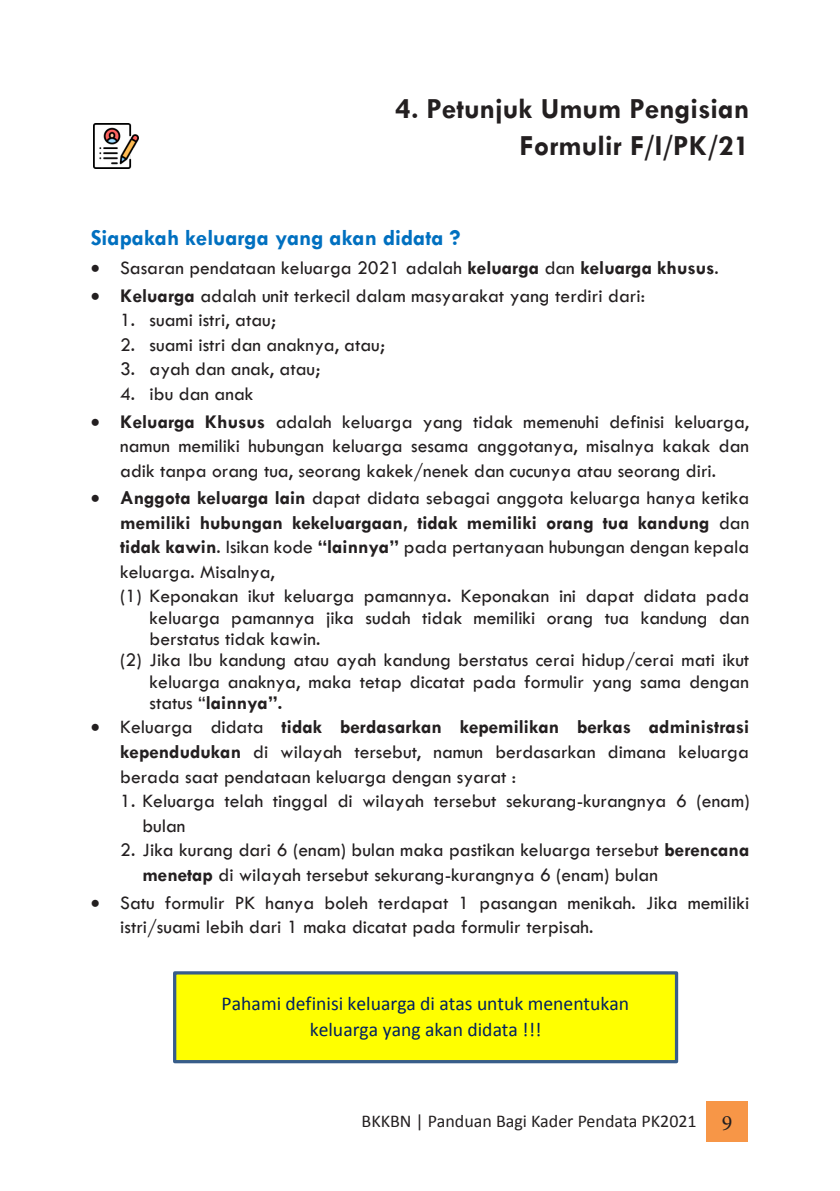
<style>
.page{position:relative;width:840px;height:1191px;background:#fff}
.page>*{position:absolute;margin:0;border:0;box-sizing:border-box;transform-origin:0 0}
.t1{font:700 29.4px/36.8px "Tw Cen";color:#231f20;text-align:right}
.t2{font:700 23px "Tw Cen";color:#0070c0}
.t3{font:19.6px/24.6px "Tw Cen";color:#231f20}
.t4{font:19.6px/25.6px "Calibri";color:#002060;text-align:center}
.t5{font:700 19.6px "Tw Cen";color:#231f20}
.t6{font:18px "Calibri";color:#231f20}
.s1{font-weight:700}
.s2{font-weight:400}
.s3{font-family:"Minion Pro";font-size:22px}
</style>
<div class="page">
<div style="left:706px;top:1100px;width:41px;height:41px;background:#f79647"></div>
<img style="left:93px;top:123px;width:45px;height:46px">
<div style="left:174px;top:973px;width:502px;height:88px;background:#ff0"></div>
<div style="left:173px;top:971px;width:504px;height:92px;border:3px solid #385d8a"></div>
<p class="t1" style="left:395px;top:89px;width:355px">4. Petunjuk Umum Pengisian<br>Formulir F/I/PK/21</p>
<p class="t2" style="left:91px;top:224px;width:371px">Siapakah keluarga yang akan didata ?</p>
<p class="t3" style="left:91px;top:255px;width:629px">• Sasaran pendataan keluarga 2021 adalah <span class="s1">keluarga</span> dan <span class="s1">keluarga khusus</span>.</p>
<p class="t3" style="left:91px;top:283px;width:555px">• <span class="s1">Keluarga</span> adalah unit terkecil dalam masyarakat yang terdiri dari:</p>
<p class="t3" style="left:120px;top:308px;width:157px">1. suami istri, atau;</p>
<p class="t3" style="left:120px;top:332px;width:266px">2. suami istri dan anaknya, atau;</p>
<p class="t3" style="left:120px;top:357px;width:201px">3. ayah dan anak, atau;</p>
<p class="t3" style="left:120px;top:381px;width:135px">4. ibu dan anak</p>
<p class="t3" style="left:120px;top:409px;width:630px;text-align:justify;text-indent:-29px">• <span class="s1">Keluarga Khusus</span> adalah keluarga yang tidak memenuhi definisi keluarga, namun memiliki hubungan keluarga sesama anggotanya, misalnya kakak dan adik tanpa orang tua, seorang kakek/nenek dan cucunya atau seorang diri.</p>
<p class="t3" style="left:120px;top:485px;width:630px;text-indent:-29px">• <span class="s1">Anggota keluarga lain</span> dapat didata sebagai anggota keluarga hanya ketika <span class="s1">memiliki hubungan kekeluargaan, tidak memiliki orang tua kandung</span> dan <span class="s1">tidak kawin</span>. Isikan kode <span class="s1">“lainnya”</span> pada pertanyaan hubungan dengan kepala keluarga. Misalnya,<br>(1) Keponakan ikut keluarga pamannya. Keponakan ini dapat didata pada</p>
<p class="t3" style="left:149px;top:605px;width:600px">keluarga pamannya jika sudah tidak memiliki orang tua kandung dan</p>
<p class="t3" style="left:149px;top:626px;width:172px">berstatus tidak kawin.</p>
<p class="t3" style="left:120px;top:648px;width:630px">(2) Jika Ibu kandung atau ayah kandung berstatus cerai hidup/cerai mati ikut</p>
<p class="t3" style="left:149px;top:669px;width:600px">keluarga anaknya, maka tetap dicatat pada formulir yang sama dengan</p>
<p class="t5" style="left:149px;top:691px;width:134px"><span class="s2">status “</span>lainnya”.</p>
<p class="t3" style="left:120px;top:715px;width:630px;text-align:justify;text-indent:-29px">• Keluarga didata <span class="s1">tidak berdasarkan kepemilikan berkas administrasi kependudukan</span> di wilayah tersebut, namun berdasarkan dimana keluarga berada saat pendataan keluarga dengan syarat :</p>
<p class="t3" style="left:142px;top:788px;width:608px;text-indent:-22px">1. Keluarga telah tinggal di wilayah tersebut sekurang-kurangnya 6 (enam) bulan</p>
<p class="t3" style="left:142px;top:837px;width:608px;text-indent:-22px">2. Jika kurang dari 6 (enam) bulan maka pastikan keluarga tersebut <span class="s1">berencana menetap</span> di wilayah tersebut sekurang-kurangnya 6 (enam) bulan</p>
<p class="t3" style="left:120px;top:890px;width:630px;text-indent:-29px">• Satu formulir PK hanya boleh terdapat 1 pasangan menikah. Jika memiliki istri/suami lebih dari 1 maka dicatat pada formulir terpisah.</p>
<p class="t4" style="left:221px;top:991px;width:408px">Pahami definisi keluarga di atas untuk menentukan keluarga yang akan didata !!!</p>
<p class="t6" style="left:361px;top:1109px;width:372px">BKKBN | Panduan Bagi Kader Pendata PK2021 <span class="s3">9</span></p>
</div>
